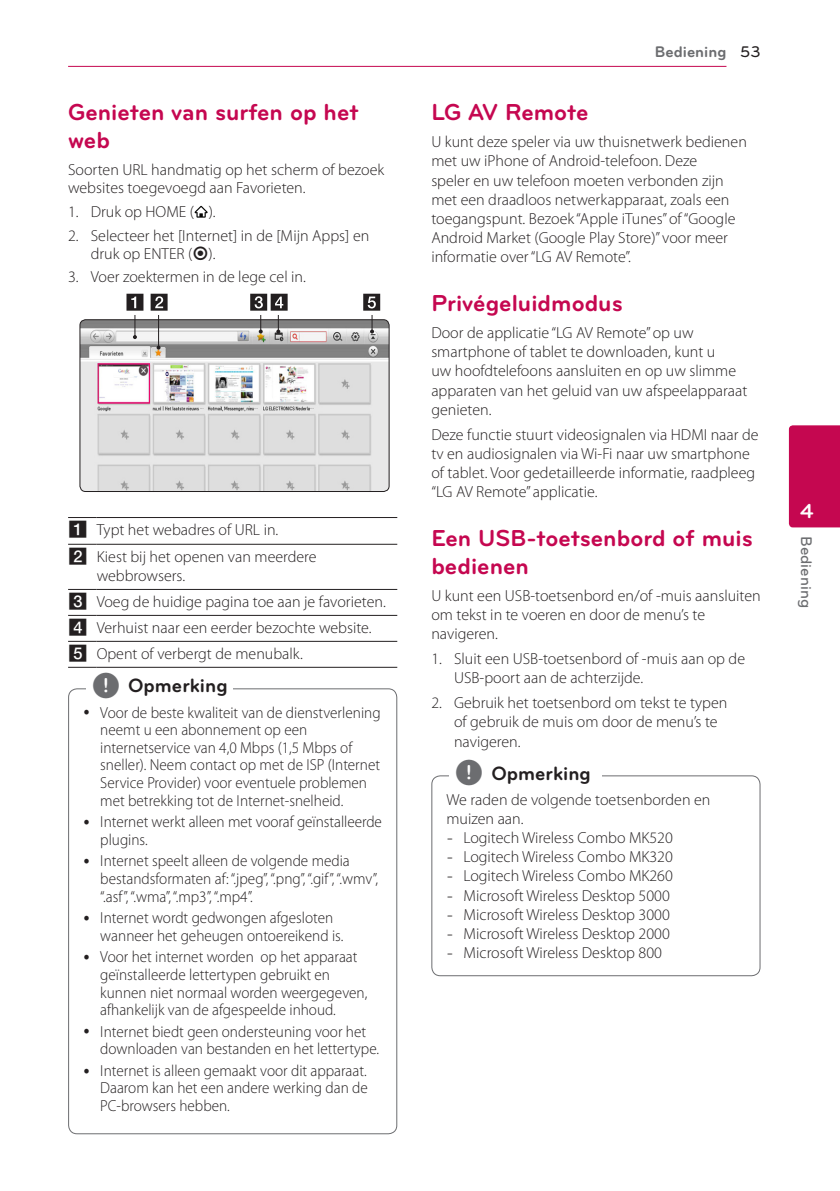
<style>
.page{position:relative;width:840px;height:1191px;background:#fff}
.page>*{position:absolute;margin:0;border:0;box-sizing:border-box;transform-origin:0 0}
.Title_2{font:700 24px/28px "Bryant LG";color:#c50750}
.t1{font:700 21px "Bryant LG";color:#fff}
.t2{font:700 20px "Bryant LG";color:#231f20}
.Content_text_Light{font:300 16px/19.2px "Myriad Pro";color:#231f20}
.Content_text_Light-2{font:300 16px/17.6px "Myriad Pro";color:#231f20;scale:.95 1}
.Content_text_Num{font:300 16px/19.2px "Myriad Pro";color:#231f20}
.t3{font:700 16px "Bryant LG";color:#6c6d70}
.t4{font:500 16px "Bryant LG";color:#6c6d70}
.Content_text_Light-3{font:16px "UPSYS Boxed Number";color:#231f20}
.s1{font-family:"UPSYS Common";font-weight:400}
.s2{font-family:"UPSYS Common";font-weight:400;font-size:30px;color:#6c6d70}
.s3{font-weight:500;color:#231f20}
.s4{font-family:"Bryant LG";font-weight:400}
</style>
<div class="page">
<hr style="left:68px;top:66px;width:658px;height:1px;background:#c50750">
<div style="left:788px;top:425px;width:51px;height:102px;background:#c50750"></div>
<svg style="left:194px;top:206px;width:13px;height:12px"></svg>
<img style="left:81px;top:320px;width:308px;height:171px">
<div style="left:79px;top:319px;width:310px;height:173px;border:1px solid #231f20;border-radius:6px"></div>
<svg style="left:150px;top:294px;width:17px;height:17px"></svg>
<hr style="left:158px;top:315px;width:1px;height:32px;background:#231f20">
<svg style="left:156px;top:345px;width:4px;height:4px"></svg>
<svg style="left:250px;top:294px;width:37px;height:39px"></svg>
<svg style="left:126px;top:294px;width:17px;height:45px"></svg>
<svg style="left:363px;top:294px;width:17px;height:39px"></svg>
<hr style="left:97px;top:667px;width:300px;height:1px;background:#231f20">
<svg style="left:68px;top:517px;width:29px;height:1px"></svg>
<hr style="left:97px;top:517px;width:300px;height:1px;background:#231f20">
<svg style="left:68px;top:544px;width:29px;height:1px"></svg>
<hr style="left:97px;top:544px;width:300px;height:1px;background:#231f20">
<svg style="left:68px;top:589px;width:29px;height:1px"></svg>
<hr style="left:97px;top:589px;width:300px;height:1px;background:#231f20">
<svg style="left:68px;top:615px;width:29px;height:1px"></svg>
<hr style="left:97px;top:615px;width:300px;height:1px;background:#231f20">
<svg style="left:68px;top:641px;width:29px;height:1px"></svg>
<hr style="left:97px;top:641px;width:300px;height:1px;background:#231f20">
<svg style="left:68px;top:667px;width:29px;height:1px"></svg>
<div style="left:431px;top:775px;width:329px;height:201px;border:1px solid #6c6d70;border-radius:9px"></div>
<div style="left:449px;top:769px;width:152px;height:20px;background:#fff"></div>
<p class="Title_2" style="left:68px;top:98px;width:292px">Genieten van surfen op het web</p>
<p class="Content_text_Light" style="left:68px;top:161px;width:317px;line-height:18px">Soorten URL handmatig op het scherm of bezoek websites toegevoegd aan Favorieten.</p>
<p class="Content_text_Num" style="left:68px;top:202px;width:149px">1. Druk op HOME ( ).</p>
<p class="Content_text_Num" style="left:91px;top:226px;width:280px;line-height:18px;text-indent:-23px">2. Selecteer het [Internet] in de [Mijn Apps] en druk op ENTER (<span class="s1">b</span>).</p>
<p class="Content_text_Num" style="left:68px;top:267px;width:239px">3. Voer zoektermen in de lege cel in.</p>
<p class="Content_text_Light-3" style="left:68px;top:521px;width:21px">A</p>
<p class="Content_text_Light" style="left:97px;top:520px;width:183px">Typt het webadres of URL in.</p>
<p class="Content_text_Light-3" style="left:68px;top:547px;width:21px">B</p>
<p class="Content_text_Light" style="left:97px;top:547px;width:221px">Kiest bij het openen van meerdere webbrowsers.</p>
<p class="Content_text_Light-3" style="left:68px;top:593px;width:21px">C</p>
<p class="Content_text_Light" style="left:97px;top:592px;width:290px">Voeg de huidige pagina toe aan je favorieten.</p>
<p class="Content_text_Light-3" style="left:68px;top:619px;width:21px">D</p>
<p class="Content_text_Light" style="left:97px;top:618px;width:276px">Verhuist naar een eerder bezochte website.</p>
<p class="Content_text_Light-3" style="left:68px;top:644px;width:21px">E</p>
<p class="Content_text_Light" style="left:97px;top:644px;width:207px">Opent of verbergt de menubalk.</p>
<p class="t2" style="left:92px;top:673px;width:137px"><span class="s2">,</span> Opmerking</p>
<p class="Content_text_Light-2" style="left:100px;top:703px;width:296px">Voor de beste kwaliteit van de dienstverlening neemt u een abonnement op een internetservice van 4,0 Mbps (1,5 Mbps of sneller). Neem contact op met de ISP (Internet Service Provider) voor eventuele problemen met betrekking tot de Internet-snelheid.</p>
<p class="Content_text_Light-2" style="left:100px;top:813px;width:298px">Internet werkt alleen met vooraf geïnstalleerde plugins.</p>
<p class="Content_text_Light-2" style="left:100px;top:852px;width:293px">Internet speelt alleen de volgende media bestandsformaten af: “.jpeg”, “.png”, “.gif”, “.wmv”, “.asf”, “.wma”, “.mp3”, “.mp4”.</p>
<p class="Content_text_Light-2" style="left:100px;top:908px;width:257px">Internet wordt gedwongen afgesloten wanneer het geheugen ontoereikend is.</p>
<p class="Content_text_Light-2" style="left:100px;top:948px;width:282px">Voor het internet worden op het apparaat geïnstalleerde lettertypen gebruikt en kunnen niet normaal worden weergegeven, afhankelijk van de afgespeelde inhoud.</p>
<p class="Content_text_Light-2" style="left:100px;top:1022px;width:295px">Internet biedt geen ondersteuning voor het downloaden van bestanden en het lettertype.</p>
<p class="Content_text_Light-2" style="left:100px;top:1061px;width:283px;text-align:justify">Internet is alleen gemaakt voor dit apparaat.<br>Daarom kan het een andere werking dan de PC-browsers hebben.</p>
<p class="t3" style="left:654px;top:42px;width:107px">Bediening <span class="s3">53</span></p>
<p class="Title_2" style="left:431px;top:98px;width:159px">LG AV Remote</p>
<p class="Content_text_Light" style="left:431px;top:132px;width:317px">U kunt deze speler via uw thuisnetwerk bedienen met uw iPhone of Android-telefoon. Deze<br>speler en uw telefoon moeten verbonden zijn met een draadloos netwerkapparaat, zoals een toegangspunt. Bezoek “Apple iTunes” of “Google Android Market (Google Play Store)” voor meer informatie over “LG AV Remote”.</p>
<p class="Title_2" style="left:431px;top:289px;width:193px">Privégeluidmodus</p>
<p class="Content_text_Light" style="left:431px;top:323px;width:317px">Door de applicatie “LG AV Remote” op uw smartphone of tablet te downloaden, kunt u<br>uw hoofdtelefoons aansluiten en op uw slimme apparaten van het geluid van uw afspeelapparaat genieten.</p>
<p class="Content_text_Light" style="left:431px;top:424px;width:328px">Deze functie stuurt videosignalen via HDMI naar de tv en audiosignalen via Wi-Fi naar uw smartphone of tablet. Voor gedetailleerde informatie, raadpleeg “LG AV Remote” applicatie.</p>
<p class="Title_2" style="left:431px;top:524px;width:323px">Een USB-toetsenbord of muis bedienen</p>
<p class="Content_text_Light" style="left:431px;top:586px;width:331px">U kunt een USB-toetsenbord en/of -muis aansluiten om tekst in te voeren en door de menu’s te navigeren.</p>
<p class="Content_text_Num" style="left:454px;top:649px;width:292px;text-indent:-23px">1. Sluit een USB-toetsenbord of -muis aan op de<br>USB-poort aan de achterzijde.</p>
<p class="Content_text_Num" style="left:454px;top:693px;width:275px;text-indent:-23px">2. Gebruik het toetsenbord om tekst te typen of gebruik de muis om door de menu’s te navigeren.</p>
<p class="t2" style="left:454px;top:760px;width:137px"><span class="s2">,</span> Opmerking</p>
<p class="Content_text_Light" style="left:446px;top:789px;width:265px">We raden de volgende toetsenborden en muizen aan.</p>
<p class="Content_text_Light" style="left:446px;top:828px;width:228px"><span class="s4">-</span> Logitech Wireless Combo MK520</p>
<p class="Content_text_Light" style="left:446px;top:847px;width:228px"><span class="s4">-</span> Logitech Wireless Combo MK320</p>
<p class="Content_text_Light" style="left:446px;top:866px;width:228px"><span class="s4">-</span> Logitech Wireless Combo MK260</p>
<p class="Content_text_Light" style="left:446px;top:885px;width:225px"><span class="s4">-</span> Microsoft Wireless Desktop 5000</p>
<p class="Content_text_Light" style="left:446px;top:904px;width:225px"><span class="s4">-</span> Microsoft Wireless Desktop 3000</p>
<p class="Content_text_Light" style="left:446px;top:924px;width:225px"><span class="s4">-</span> Microsoft Wireless Desktop 2000</p>
<p class="Content_text_Light" style="left:446px;top:943px;width:217px"><span class="s4">-</span> Microsoft Wireless Desktop 800</p>
<h2 class="t1" style="left:799px;top:498px;width:15px">4</h2>
<p class="t4" style="left:815px;top:536px;width:73px;rotate:90deg">Bediening</p>
</div>
